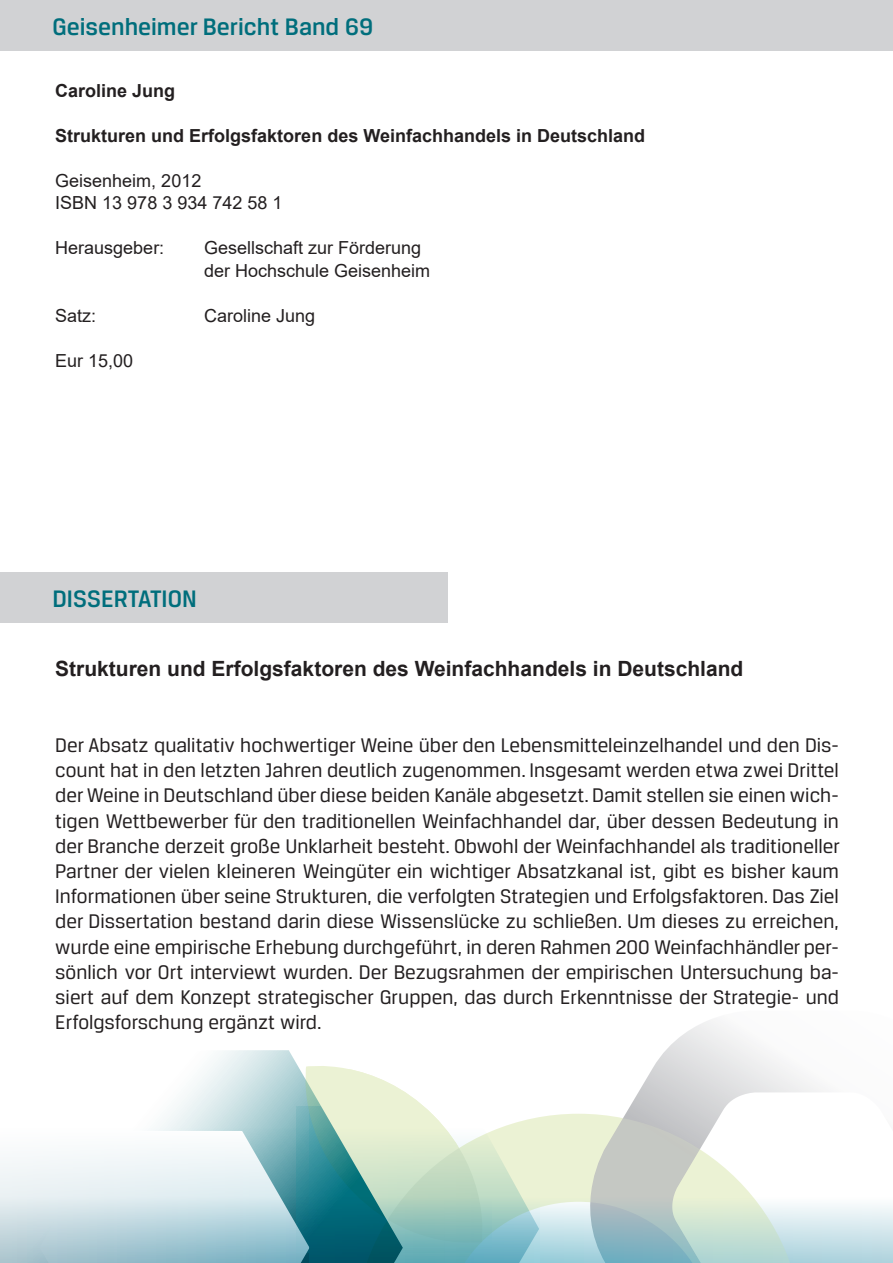
<style>
.page{position:relative;width:893px;height:1263px;background:#fff}
.page>*{position:absolute;margin:0;border:0;box-sizing:border-box;transform-origin:0 0}
.t1{font:500 25.35px "Breuer Text";color:#006e7c}
.t2{font:21px/25.2px "Breuer Text";color:#231f20;text-align:justify}
.Impressum_oben{font:700 21px "Arial";color:#231f20}
.Impressum_oben-2{font:18px "Arial";color:#231f20}
.Impressum_oben-3{font:700 18px "Arial";color:#231f20}
</style>
<div class="page">
<svg style="left:625px;top:1020px;width:268px;height:243px"></svg>
<svg style="left:179px;top:1050px;width:117px;height:56px"></svg>
<svg style="left:296px;top:1063px;width:127px;height:43px"></svg>
<svg style="left:539px;top:1114px;width:264px;height:149px"></svg>
<svg style="left:0;top:1106px;width:539px;height:157px"></svg>
<div style="left:0;top:572px;width:447px;height:51px;background:#d1d2d4"></div>
<div style="left:0;top:0;width:893px;height:51px;background:#d1d2d4"></div>
<p class="t1" style="left:53px;top:13px;width:322px">Geisenheimer Bericht Band 69</p>
<p class="Impressum_oben-3" style="left:55px;top:78px;width:122px">Caroline Jung</p>
<p class="Impressum_oben-3" style="left:55px;top:123px;width:591px">Strukturen und Erfolgsfaktoren des Weinfachhandels in Deutschland</p>
<p class="Impressum_oben-2" style="left:55px;top:168px;width:148px">Geisenheim, 2012</p>
<p class="Impressum_oben-2" style="left:55px;top:191px;width:229px">ISBN 13 978 3 934 742 58 1</p>
<p class="Impressum_oben-2" style="left:55px;top:236px;width:111px">Herausgeber:</p>
<p class="Impressum_oben-2" style="left:204px;top:236px;width:219px">Gesellschaft zur Förderung</p>
<p class="Impressum_oben-2" style="left:204px;top:258px;width:228px">der Hochschule Geisenheim</p>
<p class="Impressum_oben-2" style="left:55px;top:303px;width:43px">Satz:</p>
<p class="Impressum_oben-2" style="left:204px;top:303px;width:113px">Caroline Jung</p>
<p class="Impressum_oben-2" style="left:55px;top:348px;width:80px">Eur 15,00</p>
<p class="t1" style="left:53px;top:585px;width:146px">DISSERTATION</p>
<p class="Impressum_oben" style="left:55px;top:654px;width:690px">Strukturen und Erfolgsfaktoren des Weinfachhandels in Deutschland</p>
<p class="t2" style="left:55px;top:732px;width:786px">Der Absatz qualitativ hochwertiger Weine über den Lebensmitteleinzelhandel und den Dis&shy;count hat in den letzten Jahren deutlich zugenommen. Insgesamt werden etwa zwei Drittel der Weine in Deutschland über diese beiden Kanäle abgesetzt. Damit stellen sie einen wich&shy;tigen Wettbewerber für den traditionellen Weinfachhandel dar, über dessen Bedeutung in der Branche derzeit große Unklarheit besteht. Obwohl der Weinfachhandel als traditioneller Partner der vielen kleineren Weingüter ein wichtiger Absatzkanal ist, gibt es bisher kaum Informationen über seine Strukturen, die verfolgten Strategien und Erfolgsfaktoren. Das Ziel der Dissertation bestand darin diese Wissenslücke zu schließen. Um dieses zu erreichen, wurde eine empirische Erhebung durchgeführt, in deren Rahmen 200 Weinfachhändler per&shy;sönlich vor Ort interviewt wurden. Der Bezugsrahmen der empirischen Untersuchung ba&shy;siert auf dem Konzept strategischer Gruppen, das durch Erkenntnisse der Strategie- und Erfolgsforschung ergänzt wird.</p>
</div>
